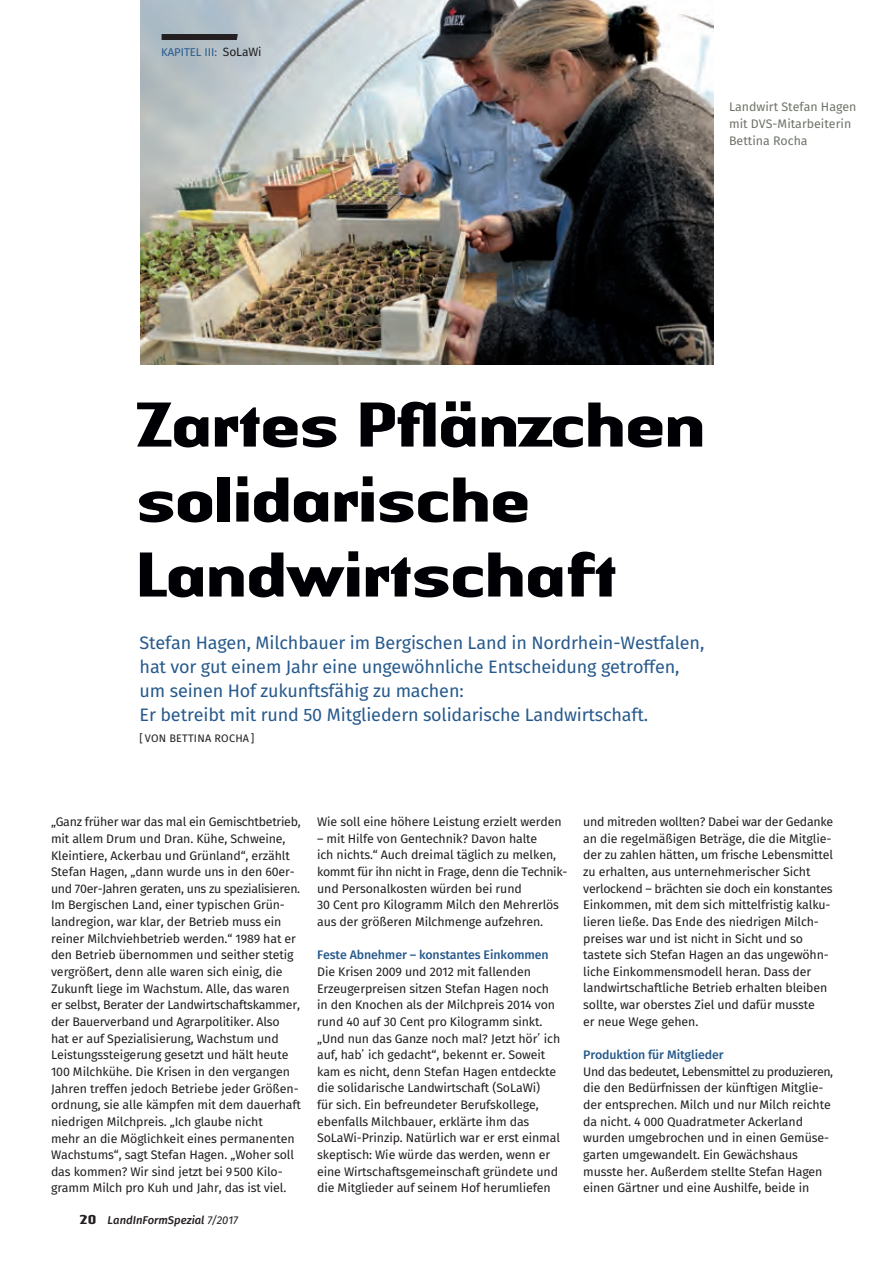
<style>
.page{position:relative;width:893px;height:1263px;background:#fff}
.page>*{position:absolute;margin:0;border:0;box-sizing:border-box;transform-origin:0 0}
.t1{font:700 66px/75px "Authentic Sans Std";letter-spacing:-.05em;color:#000004}
.t2{font:18px/24px "Fira Sans";letter-spacing:-.01em;color:#275a8c}
.t3{font:12.3px/16.6px "Fira Sans";letter-spacing:-.01em;color:#231f20}
.t4{font:500 12.3px "Fira Sans";letter-spacing:-.01em;color:#275a8c}
.t5{font:12.3px/16.6px "Fira Sans";color:#6f7569}
.t6{font:italic 500 11.25px "Fira Sans";color:#231f20}
.t7{font:11.25px "Fira Sans";color:#275a8c}
.t8{font:10.8px "Fira Sans";letter-spacing:.02em;color:#231f20}
.s1{font-size:12px;color:#231f20}
.s2{font-family:"Authentic Sans Std";font-weight:700;font-style:normal;font-size:13.5px}
.s3{font-weight:400}
</style>
<div class="page">
<img style="left:140px;top:0;width:573px;height:364px">
<svg style="left:161px;top:34px;width:77px;height:6px"></svg>
<p class="t7" style="left:161px;top:44px;width:102px">KAPITEL III: <span class="s1">SoLaWi</span></p>
<p class="t5" style="left:729px;top:100px;width:129px">Landwirt Stefan Hagen mit DVS-Mitarbeiterin<br>Bettina Rocha</p>
<h1 class="t1" style="left:135px;top:385px;width:574px">Zartes Pflänzchen solidarische<br>Landwirtschaft</h1>
<p class="t2" style="left:140px;top:632px;width:566px">Stefan Hagen, Milchbauer im Bergischen Land in Nordrhein-Westfalen, hat vor gut einem Jahr eine ungewöhnliche Entscheidung getroffen, um seinen Hof zukunftsfähig zu machen:<br>Er betreibt mit rund 50 Mitgliedern solidarische Landwirtschaft.</p>
<p class="t8" style="left:140px;top:730px;width:116px">[ VON BETTINA ROCHA ]</p>
<p class="t3" style="left:51px;top:814px;width:251px">„Ganz früher war das mal ein Gemischtbetrieb, mit allem Drum und Dran. Kühe, Schweine, Kleintiere, Ackerbau und Grünland“, erzählt Stefan Hagen, „dann wurde uns in den 60er&shy;und 70er-Jahren geraten, uns zu spezialisieren.<br>Im Bergischen Land, einer typischen Grün&shy;landregion, war klar, der Betrieb muss ein reiner Milchviehbetrieb werden.“ 1989 hat er den Betrieb übernommen und seither stetig vergrößert, denn alle waren sich einig, die Zukunft liege im Wachstum. Alle, das waren er selbst, Berater der Landwirtschaftskammer, der Bauerverband und Agrarpolitiker. Also<br>hat er auf Spezialisierung, Wachstum und Leistungssteigerung gesetzt und hält heute 100 Milchkühe. Die Krisen in den vergangen Jahren treffen jedoch Betriebe jeder Größen&shy;ordnung, sie alle kämpfen mit dem dauerhaft niedrigen Milchpreis. „Ich glaube nicht<br>mehr an die Möglichkeit eines permanenten Wachstums“, sagt Stefan Hagen. „Woher soll das kommen? Wir sind jetzt bei 9500 Kilo&shy;gramm Milch pro Kuh und Jahr, das ist viel.</p>
<p class="t3" style="left:317px;top:814px;width:246px">Wie soll eine höhere Leistung erzielt werden</p>
<p class="t3" style="left:317px;top:831px;width:252px">– mit Hilfe von Gentechnik? Davon halte<br>ich nichts.“ Auch dreimal täglich zu melken, kommt für ihn nicht in Frage, denn die Technik&shy;und Personalkosten würden bei rund<br>30 Cent pro Kilogramm Milch den Mehrerlös aus der größeren Milchmenge aufzehren.</p>
<p class="t4" style="left:317px;top:946px;width:233px">Feste Abnehmer – konstantes Einkommen</p>
<p class="t3" style="left:317px;top:964px;width:245px">Die Krisen 2009 und 2012 mit fallenden Erzeugerpreisen sitzen Stefan Hagen noch in den Knochen als der Milchpreis 2014 von rund 40 auf 30 Cent pro Kilogramm sinkt. „Und nun das Ganze noch mal? Jetzt hör̓ ich auf, hab̓ ich gedacht“, bekennt er. Soweit kam es nicht, denn Stefan Hagen entdeckte die solidarische Landwirtschaft (SoLaWi)<br>für sich. Ein befreundeter Berufskollege, ebenfalls Milchbauer, erklärte ihm das SoLaWi-Prinzip. Natürlich war er erst einmal skeptisch: Wie würde das werden, wenn er eine Wirtschaftsgemeinschaft gründete und die Mitglieder auf seinem Hof herumliefen</p>
<p class="t6" style="left:79px;top:1212px;width:161px"><span class="s2">20</span> LandInFormSpezial <span class="s3">7/2017</span></p>
<p class="t3" style="left:583px;top:814px;width:252px">und mitreden wollten? Dabei war der Gedanke an die regelmäßigen Beträge, die die Mitglie&shy;der zu zahlen hätten, um frische Lebensmittel zu erhalten, aus unternehmerischer Sicht verlockend – brächten sie doch ein konstantes Einkommen, mit dem sich mittelfristig kalku&shy;lieren ließe. Das Ende des niedrigen Milch&shy;preises war und ist nicht in Sicht und so tastete sich Stefan Hagen an das ungewöhn&shy;liche Einkommensmodell heran. Dass der landwirtschaftliche Betrieb erhalten bleiben sollte, war oberstes Ziel und dafür musste<br>er neue Wege gehen.</p>
<p class="t4" style="left:583px;top:1046px;width:142px">Produktion für Mitglieder</p>
<p class="t3" style="left:583px;top:1064px;width:251px">Und das bedeutet, Lebensmittel zu produzieren, die den Bedürfnissen der künftigen Mitglie&shy;der entsprechen. Milch und nur Milch reichte da nicht. 4 000 Quadratmeter Ackerland wurden umgebrochen und in einen Gemüse&shy;garten umgewandelt. Ein Gewächshaus musste her. Außerdem stellte Stefan Hagen einen Gärtner und eine Aushilfe, beide in</p>
</div>
